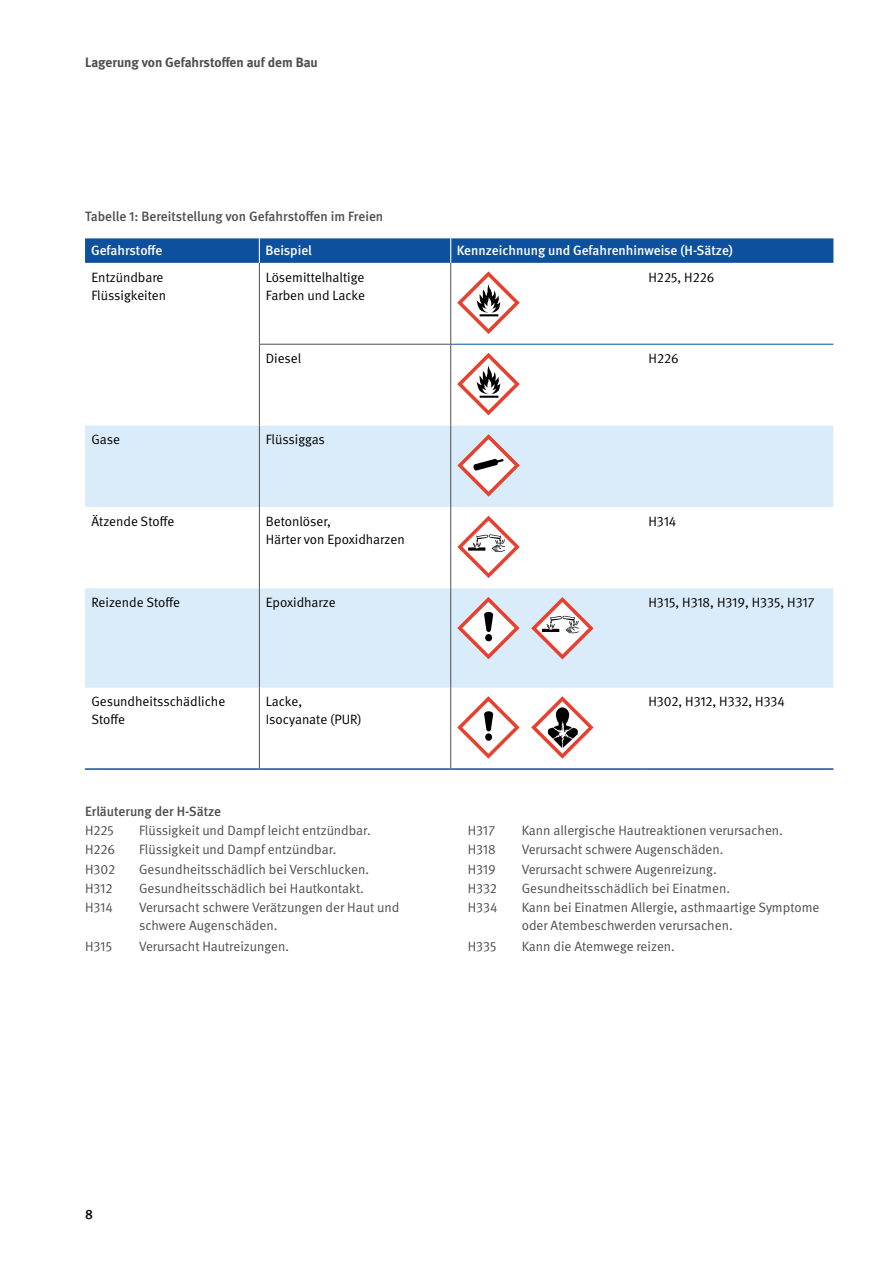
<style>
.page{position:relative;width:893px;height:1263px;background:#fff}
.page>*{position:absolute;margin:0;border:0;box-sizing:border-box;transform-origin:0 0}
.t1{font:13.5px/18px "DGUV Meta";color:#4e4e4d}
.t2{font:13.5px/18px "DGUV Meta";color:#000}
.t3{font:500 13.5px "DGUV Meta";color:#4e4e4d}
.t4{font:500 13.5px "DGUV Meta";color:#fff}
.t5{font:700 13.5px "DGUV Meta";color:#4e4e4d}
.t6{font:500 13.5px "DGUV Meta";color:#000}
</style>
<div class="page">
<svg style="left:85px;top:426px;width:748px;height:262px;fill:#daecfa"></svg>
<hr style="left:451px;top:344px;width:191px;height:1px;background:#0c509e">
<hr style="left:642px;top:344px;width:191px;height:1px;background:#0c509e">
<svg style="left:85px;top:238px;width:748px;height:25px;background:#1153a0"></svg>
<hr style="left:259px;top:263px;width:1px;height:81px;background:#4e4e4d">
<hr style="left:450px;top:263px;width:1px;height:81px;background:#4e4e4d">
<hr style="left:259px;top:345px;width:1px;height:81px;background:#4e4e4d">
<hr style="left:450px;top:345px;width:1px;height:81px;background:#4e4e4d">
<hr style="left:259px;top:426px;width:1px;height:81px;background:#4e4e4d">
<hr style="left:450px;top:426px;width:1px;height:81px;background:#4e4e4d">
<hr style="left:259px;top:507px;width:1px;height:81px;background:#4e4e4d">
<hr style="left:450px;top:507px;width:1px;height:81px;background:#4e4e4d">
<hr style="left:259px;top:588px;width:1px;height:100px;background:#4e4e4d">
<hr style="left:450px;top:588px;width:1px;height:100px;background:#4e4e4d">
<hr style="left:259px;top:688px;width:1px;height:80px;background:#4e4e4d">
<hr style="left:450px;top:688px;width:1px;height:80px;background:#4e4e4d">
<hr style="left:259px;top:344px;width:192px;height:1px;background:#4e4e4d">
<hr style="left:85px;top:768px;width:174px;height:2px;background:#0c509e">
<hr style="left:259px;top:768px;width:192px;height:2px;background:#0c509e">
<hr style="left:451px;top:768px;width:191px;height:2px;background:#0c509e">
<hr style="left:642px;top:768px;width:191px;height:2px;background:#0c509e">
<svg style="left:457px;top:271px;width:63px;height:63px"></svg>
<svg style="left:457px;top:353px;width:63px;height:62px"></svg>
<svg style="left:457px;top:434px;width:63px;height:63px"></svg>
<svg style="left:457px;top:516px;width:63px;height:62px"></svg>
<svg style="left:457px;top:597px;width:63px;height:62px"></svg>
<svg style="left:531px;top:597px;width:63px;height:62px"></svg>
<svg style="left:457px;top:696px;width:63px;height:63px"></svg>
<svg style="left:531px;top:696px;width:63px;height:63px"></svg>
<p class="t5" style="left:85px;top:54px;width:234px">Lagerung von Gefahrstoffen auf dem Bau</p>
<p class="t3" style="left:85px;top:208px;width:300px">Tabelle 1: Bereitstellung von Gefahrstoffen im Freien</p>
<p class="t4" style="left:91px;top:242px;width:73px">Gefahrstoffe</p>
<p class="t4" style="left:265px;top:242px;width:48px">Beispiel</p>
<p class="t4" style="left:457px;top:242px;width:278px">Kennzeichnung und Gefahrenhinweise (H-Sätze)</p>
<p class="t2" style="left:91px;top:268px;width:76px">Entzündbare<br>Flüssigkeiten</p>
<p class="t2" style="left:266px;top:268px;width:101px">Lösemittelhaltige<br>Farben und Lacke</p>
<p class="t2" style="left:648px;top:268px;width:67px">H225, H226</p>
<p class="t2" style="left:266px;top:350px;width:37px">Diesel</p>
<p class="t2" style="left:648px;top:350px;width:32px">H226</p>
<p class="t2" style="left:91px;top:431px;width:30px">Gase</p>
<p class="t2" style="left:266px;top:431px;width:61px">Flüssiggas</p>
<p class="t2" style="left:91px;top:512px;width:84px">Ätzende Stoffe</p>
<p class="t2" style="left:266px;top:512px;width:140px">Betonlöser,<br>Härter von Epoxidharzen</p>
<p class="t2" style="left:648px;top:512px;width:29px">H314</p>
<p class="t2" style="left:91px;top:594px;width:90px">Reizende Stoffe</p>
<p class="t2" style="left:266px;top:594px;width:71px">Epoxidharze</p>
<p class="t2" style="left:648px;top:594px;width:168px">H315, H318, H319, H335, H317</p>
<p class="t2" style="left:91px;top:693px;width:135px">Gesundheitsschädliche<br>Stoffe</p>
<p class="t2" style="left:266px;top:693px;width:98px">Lacke,<br>Isocyanate (PUR)</p>
<p class="t2" style="left:648px;top:693px;width:138px">H302, H312, H332, H334</p>
<h4 class="t3" style="left:85px;top:803px;width:138px">Erläuterung der H-Sätze</h4>
<p class="t1" style="left:85px;top:822px;width:31px">H225</p>
<p class="t1" style="left:139px;top:822px;width:233px">Flüssigkeit und Dampf leicht entzündbar.</p>
<p class="t1" style="left:85px;top:841px;width:32px">H226</p>
<p class="t1" style="left:139px;top:841px;width:199px">Flüssigkeit und Dampf entzündbar.</p>
<p class="t1" style="left:85px;top:860px;width:32px">H302</p>
<p class="t1" style="left:139px;top:860px;width:231px">Gesundheitsschädlich bei Verschlucken.</p>
<p class="t1" style="left:85px;top:879px;width:29px">H312</p>
<p class="t1" style="left:139px;top:879px;width:226px">Gesundheitsschädlich bei Hautkontakt.</p>
<p class="t1" style="left:85px;top:899px;width:29px">H314</p>
<p class="t1" style="left:139px;top:899px;width:262px">Verursacht schwere Verätzungen der Haut und schwere Augenschäden.</p>
<p class="t1" style="left:85px;top:937px;width:29px">H315</p>
<p class="t1" style="left:139px;top:937px;width:152px">Verursacht Hautreizungen.</p>
<p class="t1" style="left:468px;top:822px;width:29px">H317</p>
<p class="t1" style="left:522px;top:822px;width:263px">Kann allergische Hautreaktionen verursachen.</p>
<p class="t1" style="left:468px;top:841px;width:30px">H318</p>
<p class="t1" style="left:522px;top:841px;width:203px">Verursacht schwere Augenschäden.</p>
<p class="t1" style="left:468px;top:860px;width:30px">H319</p>
<p class="t1" style="left:522px;top:860px;width:196px">Verursacht schwere Augenreizung.</p>
<p class="t1" style="left:468px;top:879px;width:31px">H332</p>
<p class="t1" style="left:522px;top:879px;width:210px">Gesundheitsschädlich bei Einatmen.</p>
<p class="t1" style="left:468px;top:899px;width:31px">H334</p>
<p class="t1" style="left:522px;top:899px;width:299px">Kann bei Einatmen Allergie, asthmaartige Symptome oder Atembeschwerden verursachen.</p>
<p class="t1" style="left:468px;top:937px;width:30px">H335</p>
<p class="t1" style="left:522px;top:937px;width:155px">Kann die Atemwege reizen.</p>
<p class="t6" style="left:85px;top:1207px;width:9px">8</p>
</div>
